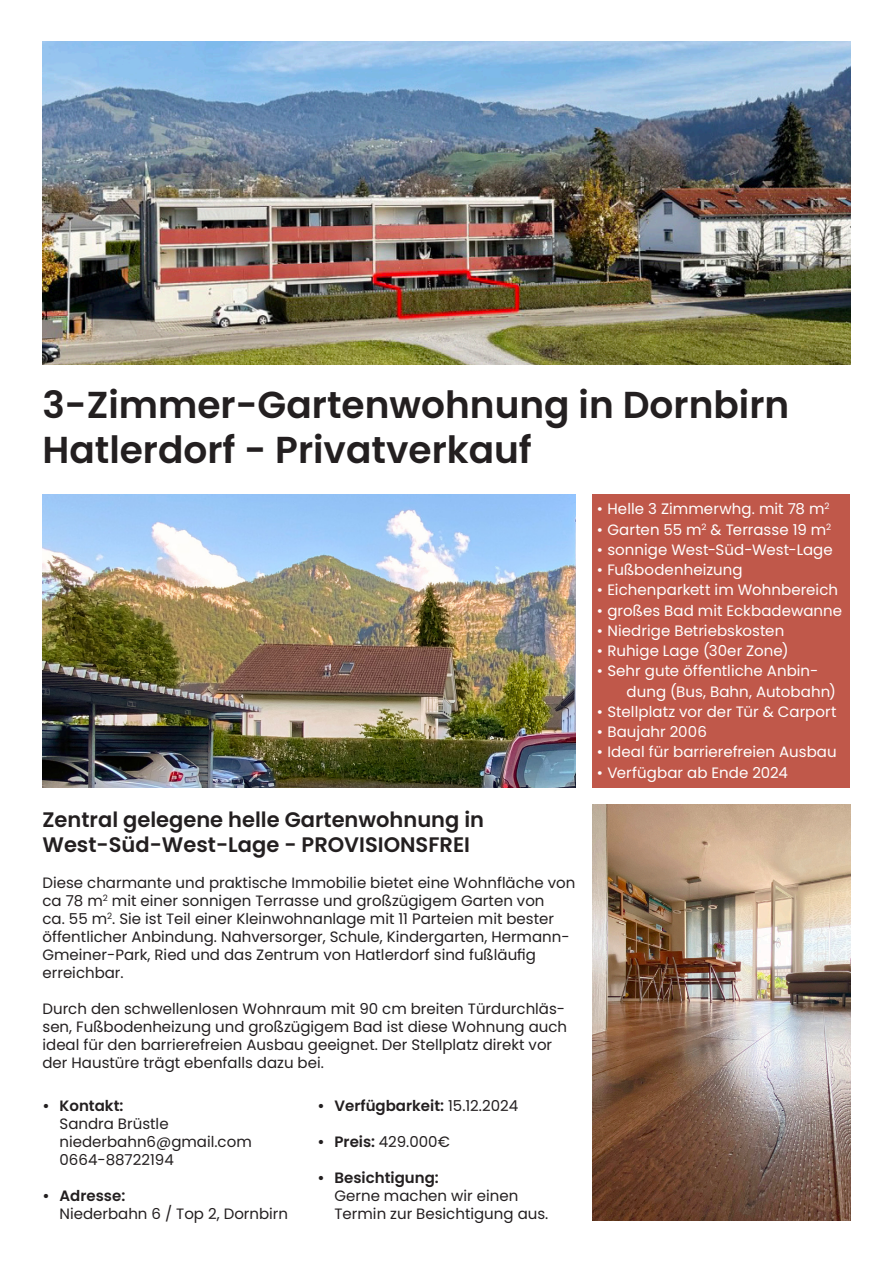
<style>
.page{position:relative;width:893px;height:1263px;background:#fff}
.page>*{position:absolute;margin:0;border:0;box-sizing:border-box;transform-origin:0 0}
.t1{font:600 37.5px/45px "Poppins";color:#231f20}
.t2{font:600 21px/25.2px "Poppins";color:#231f20}
.t3{font:15px/18px "Poppins";color:#231f20}
.t4{font:15px/20.2px "Poppins";letter-spacing:.005em;color:#fff}
.t5{font:600 15px "Poppins";color:#231f20}
.s1{font-weight:600}
.s2{font-weight:400}
</style>
<div class="page">
<img style="left:592px;top:805px;width:258px;height:415px">
<img style="left:43px;top:42px;width:807px;height:323px">
<img style="left:43px;top:494px;width:532px;height:294px">
<div style="left:592px;top:494px;width:258px;height:294px;background:#c0584a"></div>
<p class="t1" style="left:43px;top:382px;width:748px">3-Zimmer-Gartenwohnung in Dornbirn<br>Hatlerdorf - Privatverkauf</p>
<p class="t2" style="left:43px;top:807px;width:443px">Zentral gelegene helle Gartenwohnung in<br>West-Süd-West-Lage - PROVISIONSFREI</p>
<p class="t3" style="left:43px;top:874px;width:534px">Diese charmante und praktische Immobilie bietet eine Wohnfläche von ca 78 m<sup>2</sup> mit einer sonnigen Terrasse und großzügigem Garten von<br>ca. 55 m<sup>2</sup>. Sie ist Teil einer Kleinwohnanlage mit 11 Parteien mit bester öffentlicher Anbindung. Nahversorger, Schule, Kindergarten, Hermann-Gmeiner-Park, Ried und das Zentrum von Hatlerdorf sind fußläufig erreichbar.</p>
<p class="t3" style="left:43px;top:1000px;width:526px">Durch den schwellenlosen Wohnraum mit 90 cm breiten Türdurchläs&shy;sen, Fußbodenheizung und großzügigem Bad ist diese Wohnung auch ideal für den barrierefreien Ausbau geeignet. Der Stellplatz direkt vor der Haustüre trägt ebenfalls dazu bei.</p>
<p class="t3" style="left:60px;top:1096px;width:194px;text-indent:-17px"><span class="s1">• Kontakt:<br></span>Sandra Brüstle niederbahn6@gmail.com<br>0664-88722194</p>
<p class="t3" style="left:60px;top:1186px;width:230px;text-indent:-17px"><span class="s1">• Adresse:<br></span>Niederbahn 6 / Top 2, Dornbirn</p>
<p class="t5" style="left:317px;top:1097px;width:202px">• Verfügbarkeit: <span class="s2">15.12.2024</span></p>
<p class="t3" style="left:317px;top:1132px;width:134px"><span class="s1">• Preis:</span> 429.000€</p>
<p class="t3" style="left:334px;top:1168px;width:215px;text-indent:-17px"><span class="s1">• Besichtigung:<br></span>Gerne machen wir einen<br>Termin zur Besichtigung aus.</p>
<p class="t4" style="left:597px;top:499px;width:234px">• Helle 3 Zimmerwhg. mit 78 m<sup>2</sup></p>
<p class="t4" style="left:597px;top:519px;width:236px">• Garten 55 m<sup>2</sup> &amp; Terrasse 19 m<sup>2</sup></p>
<p class="t4" style="left:597px;top:539px;width:238px">• sonnige West-Süd-West-Lage</p>
<p class="t4" style="left:597px;top:560px;width:147px">• Fußbodenheizung</p>
<p class="t4" style="left:597px;top:580px;width:243px">• Eichenparkett im Wohnbereich</p>
<p class="t4" style="left:597px;top:600px;width:247px">• großes Bad mit Eckbadewanne</p>
<p class="t4" style="left:597px;top:620px;width:189px">• Niedrige Betriebskosten</p>
<p class="t4" style="left:597px;top:641px;width:193px">• Ruhige Lage (30er Zone)</p>
<p class="t4" style="left:626px;top:661px;width:211px;text-indent:-30px">• Sehr gute öffentliche Anbin&shy;dung (Bus, Bahn, Autobahn)</p>
<p class="t4" style="left:597px;top:701px;width:241px">• Stellplatz vor der Tür &amp; Carport</p>
<p class="t4" style="left:597px;top:722px;width:112px">• Baujahr 2006</p>
<p class="t4" style="left:597px;top:742px;width:242px">• Ideal für barrierefreien Ausbau</p>
<p class="t4" style="left:597px;top:762px;width:193px">• Verfügbar ab Ende 2024</p>
</div>
